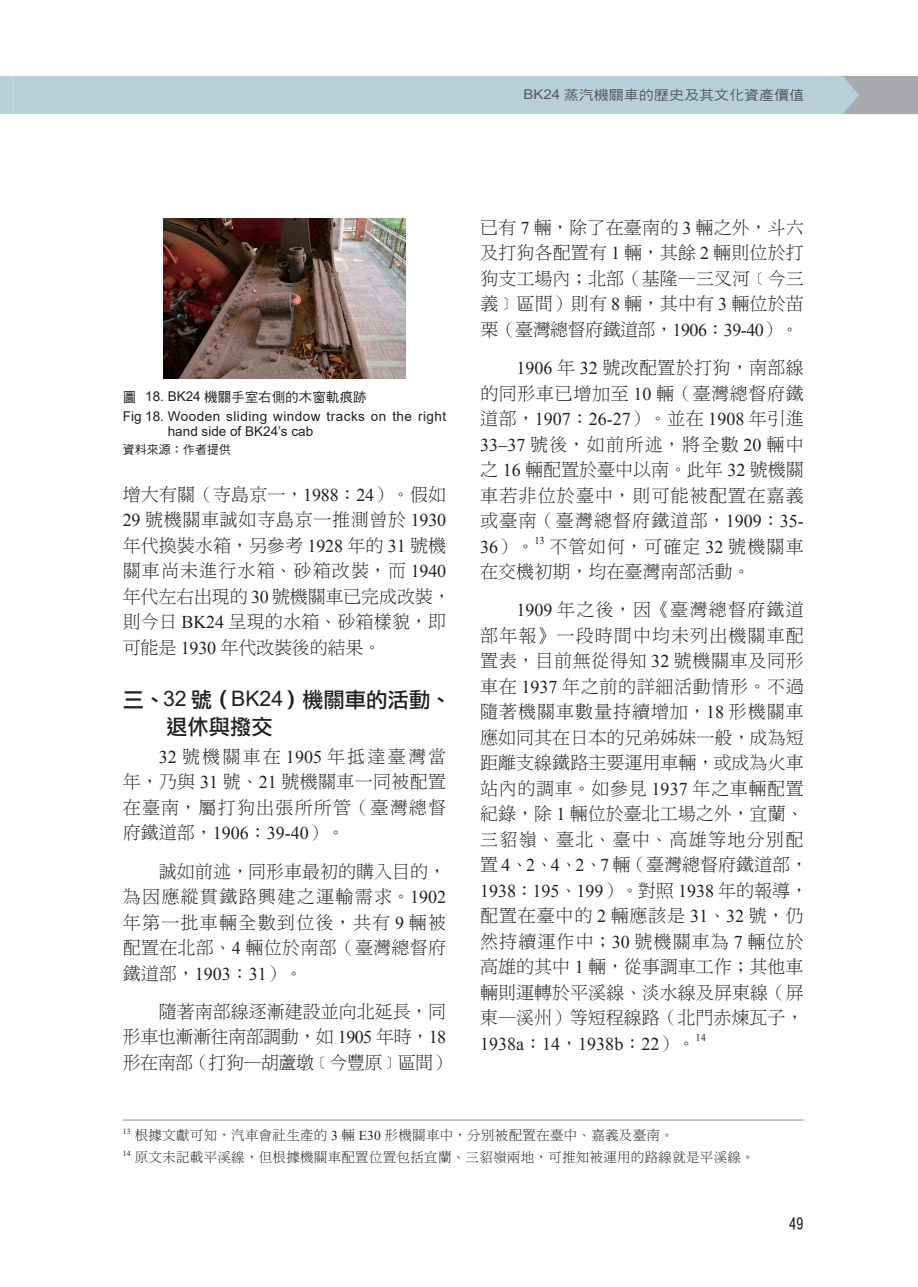
<style>
.page{position:relative;width:918px;height:1287px;background:#fff}
.page>*{position:absolute;margin:0;border:0;box-sizing:border-box;transform-origin:0 0}
.t1{font:21.3px/27px "DF Li Hei Md HK BF";color:#231f20}
.t2{font:18px/25.5px "DF Ming Std W3";letter-spacing:.015em;color:#231f20;text-align:justify}
.t3{font:18px/25.5px "DF Ming Std W3";letter-spacing:.035em;color:#231f20;text-align:right}
.t4{font:18px "Times Ext Roman";color:#231f20}
.t5{font:18px/25.5px "DF Ming Std W3";letter-spacing:-.025em;color:#231f20}
.t6{font:15px "DF Li Hei Md WIN BF";color:#231f20}
.t7{font:13.5px "DF Ming Std W3";letter-spacing:.02em;color:#231f20}
.t8{font:13.5px/15px "Arial";letter-spacing:.035em;color:#231f20}
.t9{font:13.5px "DF Hei Md HKP BF";color:#57585a;scale:1.11 1}
.t10{font:13.5px "DF Hei Md HKP BF";color:#231f20}
.t11{font:12px "DF Hei Md HKP BF";color:#231f20}
.t12{font:10.5px "Times Ext Roman";color:#231f20}
.t13{font:7.8px "Times Ext Roman";color:#231f20}
.s1{font-family:"Arial"}
.s2{font-family:"Times Ext Roman"}
.s3{font-family:"DF Ming Std W3"}
</style>
<div class="page">
<svg style="left:0;top:76px;width:917px;height:38px;background:#b5cdd4"></svg>
<hr style="left:123px;top:1119px;width:680px;height:2px;background:#939598">
<img style="left:163px;top:218px;width:242px;height:161px">
<p class="t9" style="left:523px;top:88px;width:254px"><span class="s1">BK24</span> 蒸汽機關車的歷史及其文化資產價值</p>
<p class="t10" style="left:123px;top:390px;width:245px">圖 <span class="s1">18. BK24</span> 機關手室右側的木窗軌痕跡</p>
<p class="t8" style="left:168px;top:408px;width:280px;text-indent:-45px">Fig 18. Wooden sliding window tracks on the right hand side of BK24’s cab</p>
<p class="t11" style="left:123px;top:443px;width:109px">資料來源：作者提供</p>
<p class="t2" style="left:123px;top:481px;width:329px;text-align:left">增大有關（寺島京一，<span class="s2">1988</span>：<span class="s2">24</span>）。假如<br><span class="s2">29</span> 號機關車誠如寺島京一推測曾於 <span class="s2">1930</span>年代換裝水箱，另參考 <span class="s2">1928</span> 年的 <span class="s2">31</span> 號機關車尚未進行水箱、砂箱改裝，而 <span class="s2">1940</span>年代左右出現的 <span class="s2">30</span> 號機關車已完成改裝，則今日 <span class="s2">BK24</span> 呈現的水箱、砂箱樣貌，即可能是 <span class="s2">1930</span> 年代改裝後的結果。</p>
<p class="t1" style="left:166px;top:687px;width:286px;text-indent:-43px">三、<span class="s1">32</span> 號（<span class="s1">BK24</span>）機關車的活動、退休與撥交</p>
<p class="t2" style="left:123px;top:743px;width:325px;text-indent:36px"><span class="s2">32</span> 號機關車在 <span class="s2">1905</span> 年抵達臺灣當年，乃與 <span class="s2">31</span> 號、<span class="s2">21</span> 號機關車一同被配置在臺南，屬打狗出張所所管（臺灣總督</p>
<p class="t4" style="left:123px;top:821px;width:223px"><span class="s3">府鐵道部，</span>1906<span class="s3">：</span>39-40<span class="s3">）。</span></p>
<p class="t2" style="left:123px;top:858px;width:325px;text-indent:36px">誠如前述，同形車最初的購入目的，為因應縱貫鐵路興建之運輸需求。<span class="s2">1902</span>年第一批車輛全數到位後，共有 <span class="s2">9</span> 輛被配置在北部、<span class="s2">4</span> 輛位於南部（臺灣總督府鐵道部，<span class="s2">1903</span>：<span class="s2">31</span>）。</p>
<p class="t5" style="left:123px;top:998px;width:329px;text-indent:36px">隨著南部線逐漸建設並向北延長，同形車也漸漸往南部調動，如 <span class="s2">1905</span> 年時，<span class="s2">18</span>形在南部（打狗—胡蘆墩﹝今豐原﹞區間）</p>
<p class="t2" style="left:480px;top:214px;width:325px">已有 <span class="s2">7</span> 輛，除了在臺南的 <span class="s2">3</span> 輛之外，斗六及打狗各配置有 <span class="s2">1</span> 輛，其餘 <span class="s2">2</span> 輛則位於打狗支工場內；北部（基隆—三叉河﹝今三義﹞區間）則有 <span class="s2">8</span> 輛，其中有 <span class="s2">3</span> 輛位於苗栗（臺灣總督府鐵道部，<span class="s2">1906</span>：<span class="s2">39-40</span>）。</p>
<p class="t3" style="left:480px;top:355px;width:325px"><span class="s2">1906</span> 年 <span class="s2">32</span> 號改配置於打狗，南部線<br>的同形車已增加至 <span class="s2">10</span> 輛（臺灣總督府鐵</p>
<p class="t4" style="left:480px;top:407px;width:325px"><span class="s3">道部，</span>1907<span class="s3">：</span>26-27<span class="s3">）。並在</span> 1908 <span class="s3">年引進</span></p>
<p class="t2" style="left:480px;top:431px;width:325px"><span class="s2">33–37</span> 號後，如前所述，將全數 <span class="s2">20</span> 輛中之 <span class="s2">16</span> 輛配置於臺中以南。此年 <span class="s2">32</span> 號機關車若非位於臺中，則可能被配置在嘉義或臺南（臺灣總督府鐵道部，<span class="s2">1909</span>：<span class="s2">35-</span></p>
<p class="t4" style="left:480px;top:535px;width:55px">36<span class="s3">）。</span></p>
<p class="t12" style="left:534px;top:533px;width:12px">13</p>
<p class="t2" style="left:480px;top:533px;width:325px;text-indent:69px">不管如何，可確定 <span class="s2">32</span> 號機關車在交機初期，均在臺灣南部活動。</p>
<p class="t3" style="left:480px;top:597px;width:329px;text-align:left;text-indent:36px"><span class="s2">1909</span> 年之後，因《臺灣總督府鐵道部年報》一段時間中均未列出機關車配置表，目前無從得知 <span class="s2">32</span> 號機關車及同形車在 <span class="s2">1937</span> 年之前的詳細活動情形。不過隨著機關車數量持續增加，<span class="s2">18</span> 形機關車應如同其在日本的兄弟姊妹一般，成為短距離支線鐵路主要運用車輛，或成為火車站內的調車。如參見 <span class="s2">1937</span> 年之車輛配置紀錄，除 <span class="s2">1</span> 輛位於臺北工場之外，宜蘭、三貂嶺、臺北、臺中、高雄等地分別配置 <span class="s2">4</span>、<span class="s2">2</span>、<span class="s2">4</span>、<span class="s2">2</span>、<span class="s2">7</span> 輛（臺灣總督府鐵道部，</p>
<p class="t4" style="left:480px;top:879px;width:329px">1938<span class="s3">：</span>195<span class="s3">、</span>199<span class="s3">）。對照</span> 1938 <span class="s3">年的報導，</span></p>
<p class="t2" style="left:480px;top:903px;width:325px">配置在臺中的 <span class="s2">2</span> 輛應該是 <span class="s2">31</span>、<span class="s2">32</span> 號，仍然持續運作中；<span class="s2">30</span> 號機關車為 <span class="s2">7</span> 輛位於高雄的其中 <span class="s2">1</span> 輛，從事調車工作；其他車輛則運轉於平溪線、淡水線及屏東線（屏東—溪州）等短程線路（北門赤煉瓦子，</p>
<p class="t4" style="left:480px;top:1032px;width:216px">1938a<span class="s3">：</span>14<span class="s3">，</span>1938b<span class="s3">：</span>22<span class="s3">）。</span></p>
<p class="t12" style="left:695px;top:1031px;width:12px">14</p>
<p class="t13" style="left:123px;top:1126px;width:9px">13</p>
<p class="t7" style="left:135px;top:1128px;width:540px">根據文獻可知，汽車會社生產的 <span class="s2">3</span> 輛 <span class="s2">E30</span> 形機關車中，分別被配置在臺中、嘉義及臺南。</p>
<p class="t13" style="left:123px;top:1148px;width:9px">14</p>
<p class="t7" style="left:135px;top:1150px;width:621px">原文未記載平溪線，但根據機關車配置位置包括宜蘭、三貂嶺兩地，可推知被運用的路線就是平溪線。</p>
<p class="t6" style="left:788px;top:1216px;width:16px">49</p>
</div>
